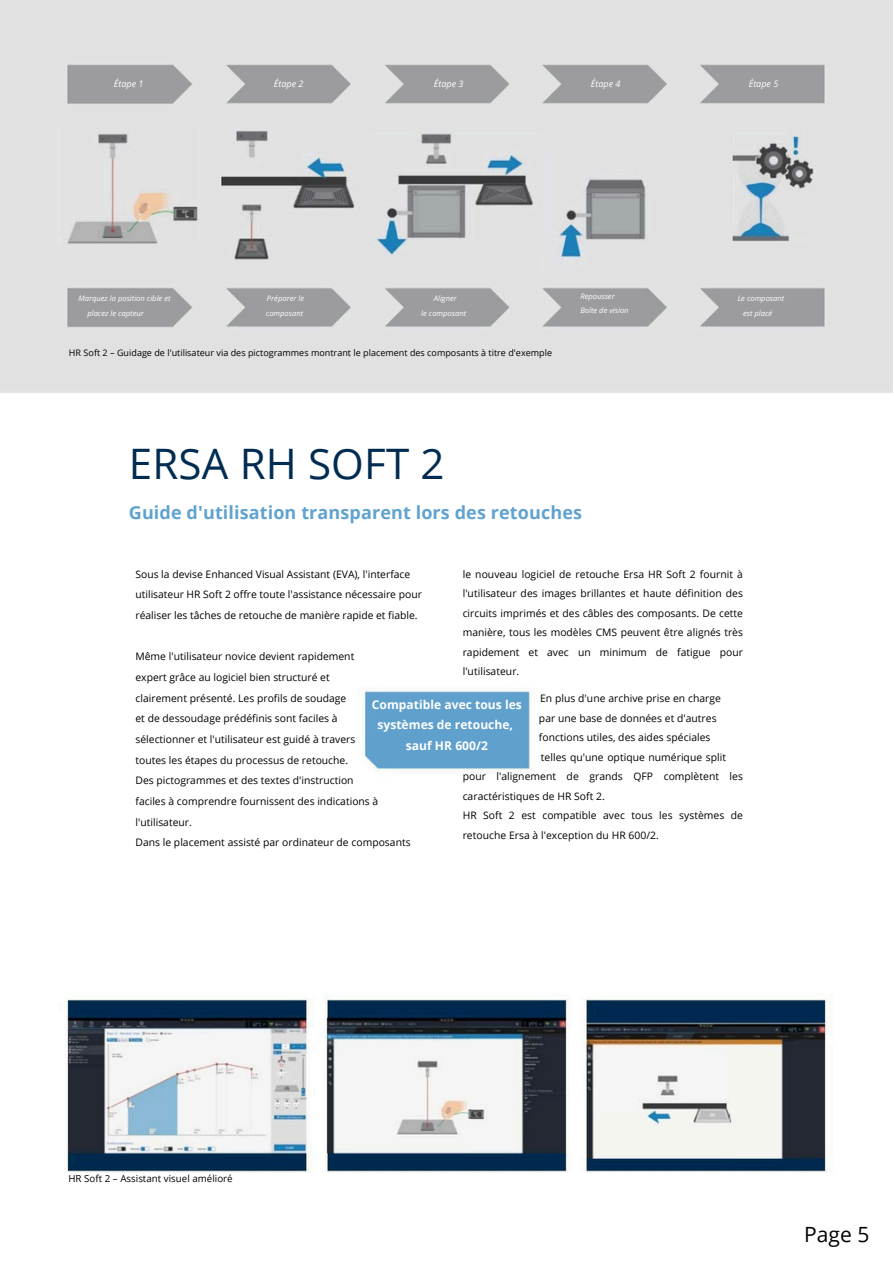
<style>
.page{position:relative;width:894px;height:1264px;background:#fff}
.page>*{position:absolute;margin:0;border:0;box-sizing:border-box;transform-origin:0 0}
.t1{font:42px "Open Sans";letter-spacing:.005em;color:#002c52}
.t2{font:21px "Open Sans";color:#000}
.t3{font:700 18px "Open Sans";letter-spacing:.005em;color:#60a2d0}
.t4{font:700 12px/20.1px "Open Sans";color:#fff;text-align:center}
.t5{font:10.35px/20.7px "Open Sans";letter-spacing:.005em;color:#000}
.t6{font:9.75px "Open Sans";color:#000}
.t7{font:9px "Open Sans";color:#000}
.t8{font:italic 9px "Open Sans";color:#fff}
.t9{font:italic 7.5px/14.5px "Open Sans";color:#fff}
</style>
<div class="page">
<img style="left:0;top:0;width:892px;height:1172px">
<p class="t8" style="left:114px;top:77px;width:31px">Étape 1</p>
<h6 class="t8" style="left:274px;top:77px;width:31px">Étape 2</h6>
<h6 class="t8" style="left:433px;top:77px;width:31px">Étape 3</h6>
<h6 class="t8" style="left:590px;top:77px;width:31px">Étape 4</h6>
<p class="t8" style="left:748px;top:77px;width:31px">Étape 5</p>
<p class="t9" style="left:78px;top:291px;width:94px">Marquez la position cible et</p>
<h6 class="t9" style="left:87px;top:306px;width:58px">placez le capteur</h6>
<p class="t9" style="left:266px;top:291px;width:40px">Préparer le composant</p>
<h1 class="t9" style="left:434px;top:291px;width:24px">Aligner</h1>
<h3 class="t9" style="left:421px;top:306px;width:46px">le composant</h3>
<h6 class="t7" style="left:69px;top:346px;width:484px">HR Soft 2 – Guidage de l'utilisateur via des pictogrammes montrant le placement des composants à titre d'exemple</h6>
<h5 class="t9" style="left:580px;top:288px;width:50px">Repousser<br>Boîte de vision</h5>
<h5 class="t9" style="left:737px;top:291px;width:48px">Le composant</h5>
<p class="t9" style="left:742px;top:306px;width:31px">est placé</p>
<h5 class="t1" style="left:129px;top:433px;width:317px">ERSA RH SOFT 2</h5>
<h5 class="t3" style="left:129px;top:500px;width:454px">Guide d'utilisation transparent lors des retouches</h5>
<h5 class="t5" style="left:135px;top:563px;width:288px">Sous la devise Enhanced Visual Assistant (EVA), l'interface utilisateur HR Soft 2 offre toute l'assistance nécessaire pour réaliser les tâches de retouche de manière rapide et fiable.</h5>
<p class="t5" style="left:135px;top:646px;width:276px">Même l'utilisateur novice devient rapidement<br>expert grâce au logiciel bien structuré et<br>clairement présenté. Les profils de soudage<br>et de dessoudage prédéfinis sont faciles à<br>sélectionner et l'utilisateur est guidé à travers<br>toutes les étapes du processus de retouche.<br>Des pictogrammes et des textes d'instruction<br>faciles à comprendre fournissent des indications à l'utilisateur.<br>Dans le placement assisté par ordinateur de composants</p>
<p class="t5" style="left:462px;top:564px;width:282px;line-height:19.5px;text-align:justify">le nouveau logiciel de retouche Ersa HR Soft 2 fournit à l'utilisateur des images brillantes et haute définition des circuits imprimés et des câbles des composants. De cette manière, tous les modèles CMS peuvent être alignés très rapidement et avec un minimum de fatigue pour l'utilisateur.</p>
<p class="t5" style="left:540px;top:688px;width:182px">En plus d'une archive prise en charge</p>
<p class="t5" style="left:539px;top:707px;width:179px">par une base de données et d'autres</p>
<p class="t5" style="left:539px;top:727px;width:173px">fonctions utiles, des aides spéciales</p>
<p class="t5" style="left:540px;top:746px;width:187px">telles qu'une optique numérique split</p>
<p class="t5" style="left:462px;top:766px;width:282px">pour l'alignement de grands QFP complètent les</p>
<p class="t5" style="left:462px;top:785px;width:144px">caractéristiques de HR Soft 2.</p>
<p class="t5" style="left:462px;top:805px;width:282px">HR Soft 2 est compatible avec tous les systèmes de</p>
<p class="t5" style="left:462px;top:824px;width:198px">retouche Ersa à l'exception du HR 600/2.</p>
<p class="t4" style="left:372px;top:694px;width:151px">Compatible avec tous les systèmes de retouche, sauf HR 600/2</p>
<h4 class="t6" style="left:68px;top:1171px;width:166px">HR Soft 2 – Assistant visuel amélioré</h4>
<h2 class="t2" style="left:804px;top:1219px;width:67px">Page 5</h2>
</div>
